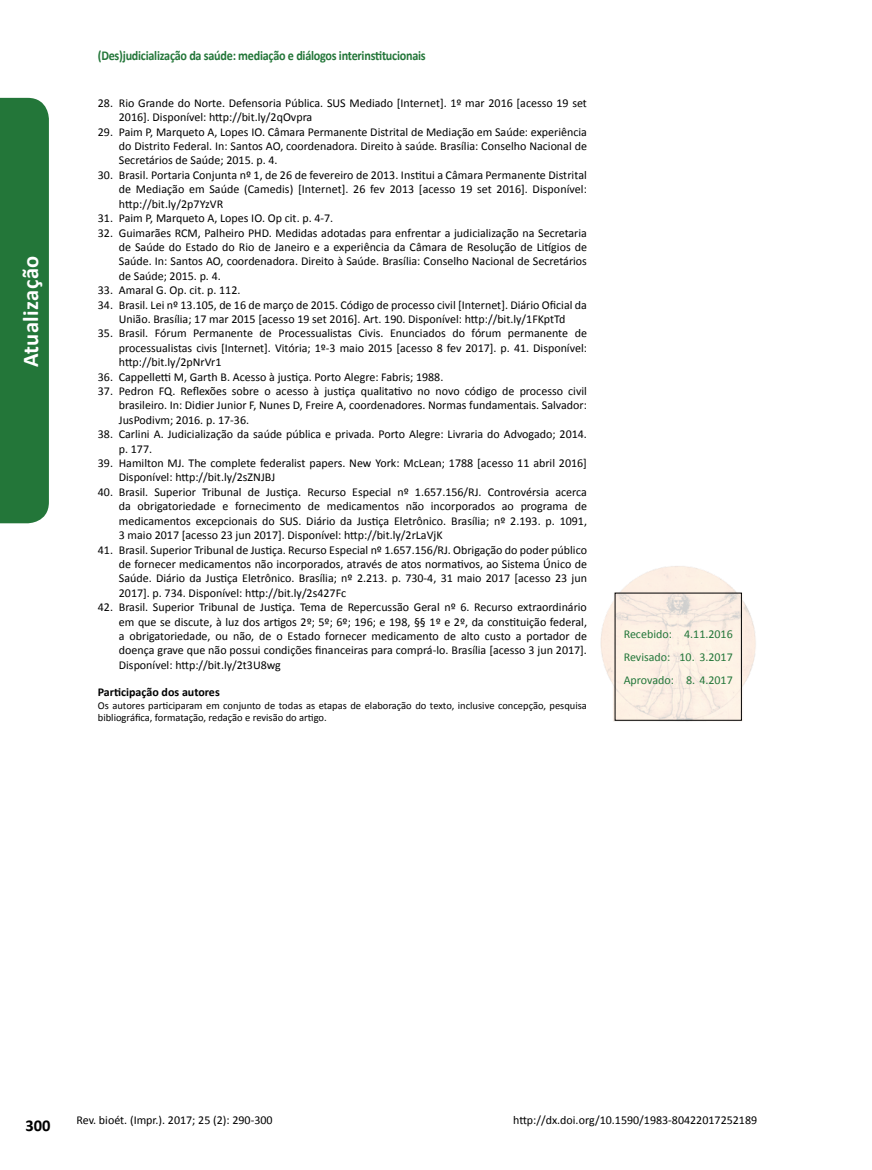
<style>
.page{position:relative;width:872px;height:1170px;background:#fff}
.page>*{position:absolute;margin:0;border:0;box-sizing:border-box;transform-origin:0 0}
.t1{font:700 22.5px "Calibri";letter-spacing:.02em;color:#fff}
.t2{font:700 16.5px "Calibri";color:#000}
.t3{font:700 13.5px "Calibri";letter-spacing:-.02em;color:#237639;scale:.9 1}
.t4{font:12px/14.4px "Calibri";color:#000;text-align:justify}
.t5{font:12px/23px "Calibri";color:#237639;text-align:justify}
.t6{font:700 12px "Calibri";color:#000}
.t7{font:10.5px/12.6px "Calibri";color:#000}
</style>
<div class="page">
<img style="left:600px;top:566px;width:156px;height:155px">
<div style="left:0;top:98px;width:49px;height:425px;background:#237639"></div>
<h1 class="t1" style="left:16px;top:367px;width:113px;rotate:-90deg">Atualização</h1>
<p class="t3" style="left:98px;top:47px;width:366px">(Des)judicialização da saúde: mediação e diálogos interinstitucionais</p>
<p class="t4" style="left:119px;top:96px;width:469px;text-indent:-21px">28. Rio Grande do Norte. Defensoria Pública. SUS Mediado [Internet]. 1º mar 2016 [acesso 19 set<br>2016]. Disponível: http://bit.ly/2qOvpra</p>
<p class="t4" style="left:119px;top:124px;width:469px;text-indent:-21px">29. Paim P, Marqueto A, Lopes IO. Câmara Permanente Distrital de Mediação em Saúde: experiência do Distrito Federal. In: Santos AO, coordenadora. Direito à saúde. Brasília: Conselho Nacional de Secretários de Saúde; 2015. p. 4.</p>
<p class="t4" style="left:119px;top:168px;width:469px;text-indent:-21px">30. Brasil. Portaria Conjunta nº 1, de 26 de fevereiro de 2013. Institui a Câmara Permanente Distrital de Mediação em Saúde (Camedis) [Internet]. 26 fev 2013 [acesso 19 set 2016]. Disponível: http://bit.ly/2p7YzVR</p>
<p class="t4" style="left:98px;top:211px;width:237px">31. Paim P, Marqueto A, Lopes IO. Op cit. p. 4-7.</p>
<p class="t4" style="left:119px;top:225px;width:469px;text-indent:-21px">32. Guimarães RCM, Palheiro PHD. Medidas adotadas para enfrentar a judicialização na Secretaria de Saúde do Estado do Rio de Janeiro e a experiência da Câmara de Resolução de Litígios de Saúde. In: Santos AO, coordenadora. Direito à Saúde. Brasília: Conselho Nacional de Secretários de Saúde; 2015. p. 4.</p>
<p class="t4" style="left:98px;top:283px;width:144px">33. Amaral G. Op. cit. p. 112.</p>
<p class="t4" style="left:98px;top:297px;width:490px;text-align:center">34. Brasil. Lei nº 13.105, de 16 de março de 2015. Código de processo civil [Internet]. Diário Oficial da<br>União. Brasília; 17 mar 2015 [acesso 19 set 2016]. Art. 190. Disponível: http://bit.ly/1FKptTd</p>
<p class="t4" style="left:119px;top:326px;width:469px;text-indent:-21px">35. Brasil. Fórum Permanente de Processualistas Civis. Enunciados do fórum permanente de processualistas civis [Internet]. Vitória; 1º-3 maio 2015 [acesso 8 fev 2017]. p. 41. Disponível: http://bit.ly/2pNrVr1</p>
<p class="t4" style="left:98px;top:369px;width:347px">36. Cappelletti M, Garth B. Acesso à justiça. Porto Alegre: Fabris; 1988.</p>
<p class="t4" style="left:119px;top:384px;width:469px;text-indent:-21px">37. Pedron FQ. Reflexões sobre o acesso à justiça qualitativo no novo código de processo civil brasileiro. In: Didier Junior F, Nunes D, Freire A, coordenadores. Normas fundamentais. Salvador:<br>JusPodivm; 2016. p. 17-36.</p>
<p class="t4" style="left:119px;top:427px;width:469px;text-indent:-21px">38. Carlini A. Judicialização da saúde pública e privada. Porto Alegre: Livraria do Advogado; 2014. p. 177.</p>
<p class="t4" style="left:119px;top:456px;width:469px;text-indent:-21px">39. Hamilton MJ. The complete federalist papers. New York: McLean; 1788 [acesso 11 abril 2016]<br>Disponível: http://bit.ly/2sZNJBJ</p>
<p class="t4" style="left:119px;top:484px;width:469px;text-indent:-21px">40. Brasil. Superior Tribunal de Justiça. Recurso Especial nº 1.657.156/RJ. Controvérsia acerca da obrigatoriedade e fornecimento de medicamentos não incorporados ao programa de medicamentos excepcionais do SUS. Diário da Justiça Eletrônico. Brasília; nº 2.193. p. 1091, 3 maio 2017 [acesso 23 jun 2017]. Disponível: http://bit.ly/2rLaVjK</p>
<p class="t4" style="left:119px;top:542px;width:469px;text-indent:-21px">41. Brasil. Superior Tribunal de Justiça. Recurso Especial nº 1.657.156/RJ. Obrigação do poder público de fornecer medicamentos não incorporados, através de atos normativos, ao Sistema Único de Saúde. Diário da Justiça Eletrônico. Brasília; nº 2.213. p. 730-4, 31 maio 2017 [acesso 23 jun 2017]. p. 734. Disponível: http://bit.ly/2s427Fc</p>
<p class="t4" style="left:119px;top:600px;width:469px;text-indent:-21px">42. Brasil. Superior Tribunal de Justiça. Tema de Repercussão Geral nº 6. Recurso extraordinário em que se discute, à luz dos artigos 2º; 5º; 6º; 196; e 198, §§ 1º e 2º, da constituição federal, a obrigatoriedade, ou não, de o Estado fornecer medicamento de alto custo a portador de doença grave que não possui condições financeiras para comprá-lo. Brasília [acesso 3 jun 2017].<br>Disponível: http://bit.ly/2t3U8wg</p>
<p class="t6" style="left:98px;top:684px;width:123px">Participação dos autores</p>
<p class="t7" style="left:98px;top:698px;width:490px">Os autores participaram em conjunto de todas as etapas de elaboração do texto, inclusive concepção, pesquisa bibliográfica, formatação, redação e revisão do artigo.</p>
<p class="t5" style="left:623px;top:622px;width:111px">Recebido: 4.11.2016<br>Revisado: 10. 3.2017<br>Aprovado: 8. 4.2017</p>
<h2 class="t2" style="left:26px;top:1115px;width:27px">300</h2>
<p class="t4" style="left:77px;top:1113px;width:197px">Rev. bioét. (Impr.). 2017; 25 (2): 290-300</p>
<p class="t4" style="left:513px;top:1113px;width:245px">http://dx.doi.org/10.1590/1983-80422017252189</p>
</div>
